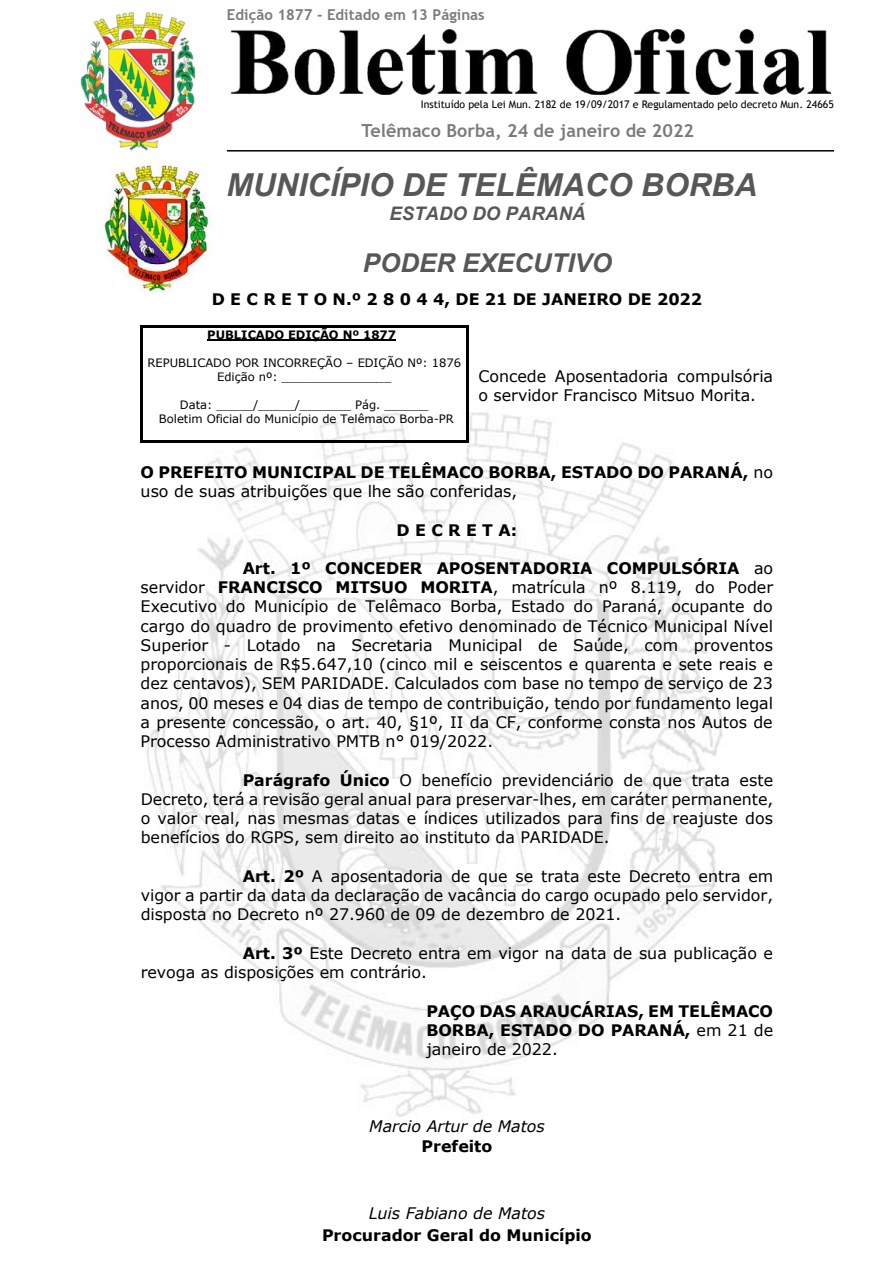
<style>
.page{position:relative;width:893px;height:1263px;background:#fff}
.page>*{position:absolute;margin:0;border:0;box-sizing:border-box;transform-origin:0 0}
.t1{font:italic 700 31.65px "Arial";color:#575756}
.t2{font:italic 700 25.95px "Arial";color:#575756}
.t3{font:italic 700 18.6px "Arial";color:#575756}
.t4{font:700 18px "Trebuchet MS";color:#7c7b7b}
.t5{font:15.9px/19.2px "Verdana";color:#000;text-align:justify}
.t6{font:700 15.9px/19.2px "Verdana";color:#000}
.t7{font:italic 15.9px "Verdana";color:#000}
.t8{font:700 15px "Trebuchet MS";color:#7c7b7b}
.t9{font:11.55px/14px "Verdana";letter-spacing:-.005em;color:#000;text-align:center}
.t10{font:700 11.55px "Verdana";color:#000}
.t11{font:10.5px "Trebuchet MS";color:#000}
.s1{font-weight:400}
.s2{font-weight:700}
</style>
<div class="page">
<img style="left:80px;top:12px;width:116px;height:139px">
<img style="left:230px;top:29px;width:602px;height:66px">
<hr style="left:227px;top:150px;width:607px;height:2px;background:#000">
<img style="left:104px;top:160px;width:106px;height:133px">
<img style="left:140px;top:374px;width:583px;height:743px">
<hr style="left:207px;top:340px;width:189px;height:1px;background:#000">
<hr style="left:143px;top:325px;width:323px;height:2px;background:#000">
<hr style="left:141px;top:327px;width:2px;height:113px;background:#000">
<hr style="left:143px;top:440px;width:323px;height:2px;background:#000">
<hr style="left:466px;top:327px;width:2px;height:113px;background:#000">
<p class="t8" style="left:227px;top:5px;width:259px">Edição 1877 - Editado em 13 Páginas</p>
<p class="t11" style="left:421px;top:98px;width:415px">Instituído pela Lei Mun. 2182 de 19/09/2017 e Regulamentado pelo decreto Mun. 24665</p>
<p class="t4" style="left:361px;top:119px;width:334px">Telêmaco Borba, 24 de janeiro de 2022</p>
<h1 class="t1" style="left:227px;top:164px;width:532px">MUNICÍPIO DE TELÊMACO BORBA</h1>
<p class="t3" style="left:389px;top:201px;width:198px">ESTADO DO PARANÁ</p>
<h2 class="t2" style="left:363px;top:245px;width:251px">PODER EXECUTIVO</h2>
<p class="t6" style="left:212px;top:289px;width:492px">D E C R E T O N.º 2 8 0 4 4, DE 21 DE JANEIRO DE 2022</p>
<p class="t10" style="left:207px;top:327px;width:190px">PUBLICADO EDIÇÃO Nº 1877</p>
<p class="t9" style="left:148px;top:356px;width:315px">REPUBLICADO POR INCORREÇÃO – EDIÇÃO Nº: 1876<br>Edição nº: _______________</p>
<p class="t9" style="left:159px;top:398px;width:296px">Data: _____/_____/_______ Pág. ______<br>Boletim Oficial do Município de Telêmaco Borba-PR</p>
<p class="t5" style="left:478px;top:366px;width:296px">Concede Aposentadoria compulsória o servidor Francisco Mitsuo Morita.</p>
<p class="t6" style="left:141px;top:462px;width:634px">O PREFEITO MUNICIPAL DE TELÊMACO BORBA, ESTADO DO PARANÁ, <span class="s1">no uso de suas atribuições que lhe são conferidas,</span></p>
<p class="t6" style="left:397px;top:520px;width:122px">D E C R E T A:</p>
<p class="t5" style="left:141px;top:558px;width:634px;text-indent:102px"><span class="s2">Art. 1º CONCEDER APOSENTADORIA COMPULSÓRIA</span> ao servidor <span class="s2">FRANCISCO MITSUO MORITA</span>, matrícula nº 8.119, do Poder Executivo do Município de Telêmaco Borba, Estado do Paraná, ocupante do cargo do quadro de provimento efetivo denominado de Técnico Municipal Nível Superior - Lotado na Secretaria Municipal de Saúde, com proventos proporcionais de R$5.647,10 (cinco mil e seiscentos e quarenta e sete reais e dez centavos), SEM PARIDADE. Calculados com base no tempo de serviço de 23 anos, 00 meses e 04 dias de tempo de contribuição, tendo por fundamento legal a presente concessão, o art. 40, §1º, II da CF, conforme consta nos Autos de Processo Administrativo PMTB n° 019/2022.</p>
<p class="t5" style="left:141px;top:770px;width:634px;text-indent:102px"><span class="s2">Parágrafo Único</span> O benefício previdenciário de que trata este Decreto, terá a revisão geral anual para preservar-lhes, em caráter permanente, o valor real, nas mesmas datas e índices utilizados para fins de reajuste dos benefícios do RGPS, sem direito ao instituto da PARIDADE.</p>
<p class="t5" style="left:141px;top:866px;width:634px;text-indent:102px"><span class="s2">Art. 2º</span> A aposentadoria de que se trata este Decreto entra em vigor a partir da data da declaração de vacância do cargo ocupado pelo servidor, disposta no Decreto nº 27.960 de 09 de dezembro de 2021.</p>
<p class="t5" style="left:141px;top:943px;width:634px;text-indent:102px"><span class="s2">Art. 3º</span> Este Decreto entra em vigor na data de sua publicação e revoga as disposições em contrário.</p>
<p class="t6" style="left:426px;top:1001px;width:348px;text-align:justify">PAÇO DAS ARAUCÁRIAS, EM TELÊMACO BORBA, ESTADO DO PARANÁ, <span class="s1">em 21 de janeiro de 2022.</span></p>
<p class="t7" style="left:369px;top:1115px;width:177px">Marcio Artur de Matos</p>
<p class="t6" style="left:422px;top:1136px;width:72px">Prefeito</p>
<p class="t7" style="left:369px;top:1202px;width:178px">Luis Fabiano de Matos</p>
<p class="t6" style="left:322px;top:1225px;width:271px">Procurador Geral do Município</p>
</div>
